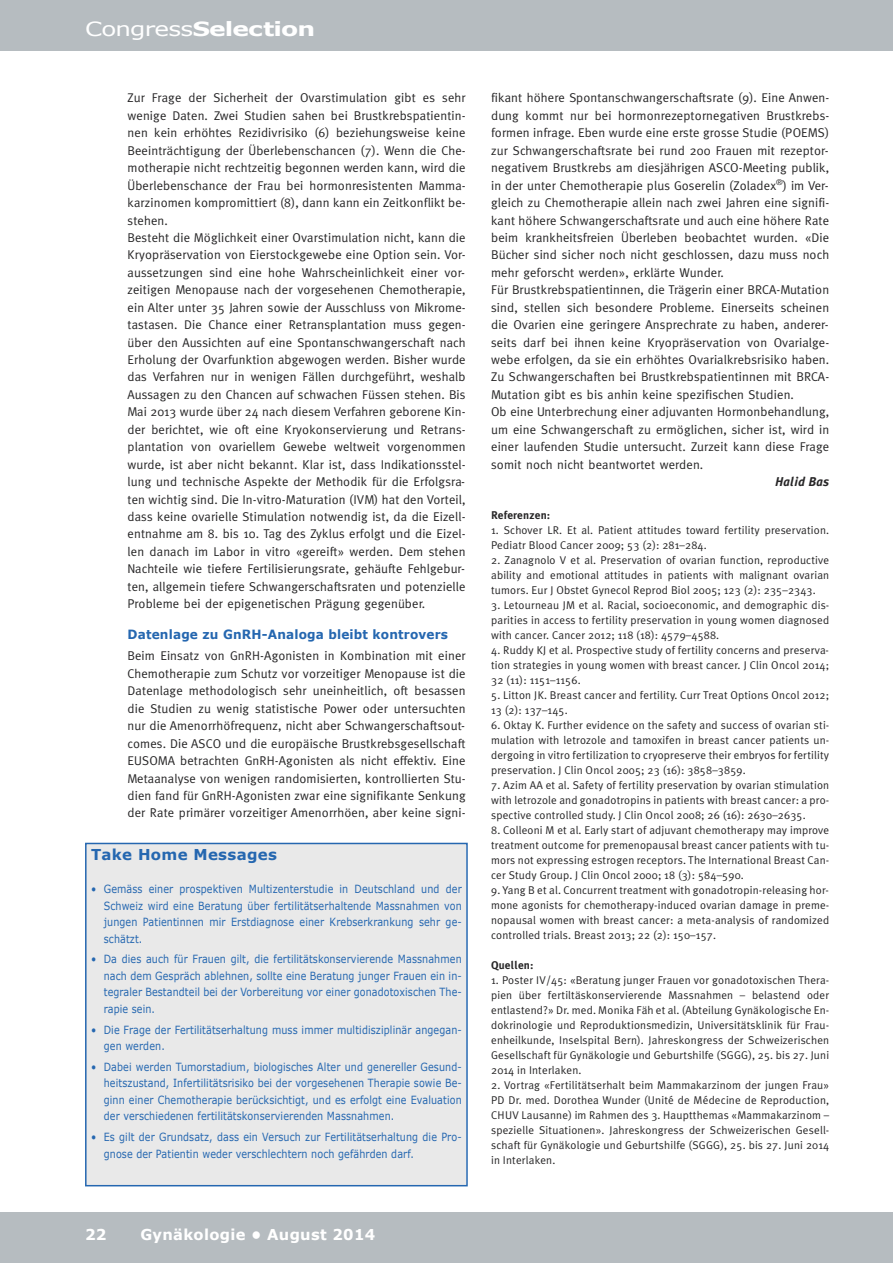
<style>
.page{position:relative;width:893px;height:1263px;background:#fff}
.page>*{position:absolute;margin:0;border:0;box-sizing:border-box;transform-origin:0 0}
.t1{font:700 19.5px "Verdana";letter-spacing:-.035em;color:#fff;scale:1.28 1}
.t2{font:700 15px "Verdana";letter-spacing:.02em;color:#fff}
.t3{font:700 15px "Verdana";letter-spacing:.02em;color:#2567b0}
.t4{font:12.75px/17.4px "Meta Plus";letter-spacing:.01em;color:#272627}
.t5{font:700 12.75px "Verdana";letter-spacing:.015em;color:#2567b0;scale:.95 1}
.t6{font:italic 700 12.75px "Meta Plus";letter-spacing:.015em;color:#272627}
.t7{font:11.25px/15px "Meta Plus Normal";letter-spacing:.015em;color:#272627;text-align:justify}
.t8{font:11.25px/16.5px "Verdana";letter-spacing:.015em;color:#2567b0;text-align:justify;scale:.85 1}
.t9{font:700 11.25px "Meta Plus";letter-spacing:.015em;color:#272627}
.s1{font-weight:400}
</style>
<div class="page">
<div style="left:0;top:0;width:893px;height:51px;background:#b6bcc0"></div>
<div style="left:0;top:1212px;width:893px;height:51px;background:#b6bcc0"></div>
<div style="left:87px;top:844px;width:379px;height:341px;background:#e9e9e9"></div>
<div style="left:85px;top:843px;width:383px;height:343px;border:2px solid #2567b0"></div>
<h1 class="t1" style="left:85px;top:17px;width:181px"><span class="s1">Congress</span>Selection</h1>
<p class="t4" style="left:128px;top:89px;width:340px">Zur Frage der Sicherheit der Ovarstimulation gibt es sehr wenige Daten. Zwei Studien sahen bei Brustkrebspatientin&shy;nen kein erhöhtes Rezidivrisiko (6) beziehungsweise keine Beeinträchtigung der Überlebenschancen (7). Wenn die Che&shy;motherapie nicht rechtzeitig begonnen werden kann, wird die Überlebenschance der Frau bei hormonresistenten Mamma&shy;karzinomen kompromittiert (8), dann kann ein Zeitkonflikt be&shy;stehen.<br>Besteht die Möglichkeit einer Ovarstimulation nicht, kann die Kryopräservation von Eierstockgewebe eine Option sein. Vor&shy;aussetzungen sind eine hohe Wahrscheinlichkeit einer vor&shy;zeitigen Menopause nach der vorgesehenen Chemotherapie, ein Alter unter 35 Jahren sowie der Ausschluss von Mikrome&shy;tastasen. Die Chance einer Retransplantation muss gegen&shy;über den Aussichten auf eine Spontanschwangerschaft nach Erholung der Ovarfunktion abgewogen werden. Bisher wurde das Verfahren nur in wenigen Fällen durchgeführt, weshalb Aussagen zu den Chancen auf schwachen Füssen stehen. Bis Mai 2013 wurde über 24 nach diesem Verfahren geborene Kin&shy;der berichtet, wie oft eine Kryokonservierung und Retrans&shy;plantation von ovariellem Gewebe weltweit vorgenommen wurde, ist aber nicht bekannt. Klar ist, dass Indikationsstel&shy;lung und technische Aspekte der Methodik für die Erfolgsra&shy;ten wichtig sind. Die In-vitro-Maturation (IVM) hat den Vorteil, dass keine ovarielle Stimulation notwendig ist, da die Eizell&shy;entnahme am 8. bis 10. Tag des Zyklus erfolgt und die Eizel&shy;len danach im Labor in vitro «gereift» werden. Dem stehen Nachteile wie tiefere Fertilisierungsrate, gehäufte Fehlgebur&shy;ten, allgemein tiefere Schwangerschaftsraten und potenzielle Probleme bei der epigenetischen Prägung gegenüber.</p>
<p class="t5" style="left:128px;top:626px;width:339px">Datenlage zu GnRH-Analoga bleibt kontrovers</p>
<p class="t4" style="left:128px;top:647px;width:340px;text-align:justify">Beim Einsatz von GnRH-Agonisten in Kombination mit einer Chemotherapie zum Schutz vor vorzeitiger Menopause ist die Datenlage methodologisch sehr uneinheitlich, oft besassen die Studien zu wenig statistische Power oder untersuchten nur die Amenorrhöfrequenz, nicht aber Schwangerschaftsout&shy;comes. Die ASCO und die europäische Brustkrebsgesellschaft EUSOMA betrachten GnRH-Agonisten als nicht effektiv. Eine Metaanalyse von wenigen randomisierten, kontrollierten Stu&shy;dien fand für GnRH-Agonisten zwar eine signifikante Senkung der Rate primärer vorzeitiger Amenorrhöen, aber keine signi-</p>
<p class="t3" style="left:91px;top:845px;width:187px">Take Home Messages</p>
<p class="t8" style="left:104px;top:880px;width:423px;text-indent:-13px">• Gemäss einer prospektiven Multizenterstudie in Deutschland und der Schweiz wird eine Beratung über fertilitätserhaltende Massnahmen von jungen Patientinnen mir Erstdiagnose einer Krebserkrankung sehr ge&shy;schätzt.</p>
<p class="t8" style="left:104px;top:951px;width:423px;text-indent:-13px">• Da dies auch für Frauen gilt, die fertilitätskonservierende Massnahmen nach dem Gespräch ablehnen, sollte eine Beratung junger Frauen ein in&shy;tegraler Bestandteil bei der Vorbereitung vor einer gonadotoxischen The&shy;rapie sein.</p>
<p class="t8" style="left:104px;top:1021px;width:423px;text-indent:-13px">• Die Frage der Fertilitätserhaltung muss immer multidisziplinär angegan&shy;gen werden.</p>
<p class="t8" style="left:104px;top:1058px;width:423px;text-indent:-13px">• Dabei werden Tumorstadium, biologisches Alter und genereller Gesund&shy;heitszustand, Infertilitätsrisiko bei der vorgesehenen Therapie sowie Be&shy;ginn einer Chemotherapie berücksichtigt, und es erfolgt eine Evaluation der verschiedenen fertilitätskonservierenden Massnahmen.</p>
<p class="t8" style="left:104px;top:1128px;width:423px;text-indent:-13px">• Es gilt der Grundsatz, dass ein Versuch zur Fertilitätserhaltung die Pro&shy;gnose der Patientin weder verschlechtern noch gefährden darf.</p>
<p class="t4" style="left:491px;top:89px;width:340px">fikant höhere Spontanschwangerschaftsrate (9). Eine Anwen&shy;dung kommt nur bei hormonrezeptornegativen Brustkrebs&shy;formen infrage. Eben wurde eine erste grosse Studie (POEMS) zur Schwangerschaftsrate bei rund 200 Frauen mit rezeptor&shy;negativem Brustkrebs am diesjährigen ASCO-Meeting publik, in der unter Chemotherapie plus Goserelin (Zoladex<sup>®</sup>) im Ver&shy;gleich zu Chemotherapie allein nach zwei Jahren eine signifi&shy;kant höhere Schwangerschaftsrate und auch eine höhere Rate beim krankheitsfreien Überleben beobachtet wurden. «Die Bücher sind sicher noch nicht geschlossen, dazu muss noch mehr geforscht werden», erklärte Wunder.<br>Für Brustkrebspatientinnen, die Trägerin einer BRCA-Mutation sind, stellen sich besondere Probleme. Einerseits scheinen die Ovarien eine geringere Ansprechrate zu haben, anderer&shy;seits darf bei ihnen keine Kryopräservation von Ovarialge&shy;webe erfolgen, da sie ein erhöhtes Ovarialkrebsrisiko haben.<br>Zu Schwangerschaften bei Brustkrebspatientinnen mit BRCA-Mutation gibt es bis anhin keine spezifischen Studien.<br>Ob eine Unterbrechung einer adjuvanten Hormonbehandlung, um eine Schwangerschaft zu ermöglichen, sicher ist, wird in einer laufenden Studie untersucht. Zurzeit kann diese Frage somit noch nicht beantwortet werden.</p>
<p class="t6" style="left:775px;top:474px;width:56px">Halid Bas</p>
<p class="t9" style="left:491px;top:508px;width:61px">Referenzen:</p>
<p class="t7" style="left:491px;top:522px;width:340px">1. Schover LR. Et al. Patient attitudes toward fertility preservation.<br>Pediatr Blood Cancer 2009; 53 (2): 281–284.</p>
<p class="t7" style="left:491px;top:552px;width:340px">2. Zanagnolo V et al. Preservation of ovarian function, reproductive ability and emotional attitudes in patients with malignant ovarian tumors. Eur J Obstet Gynecol Reprod Biol 2005; 123 (2): 235–2343.</p>
<p class="t7" style="left:491px;top:597px;width:340px">3. Letourneau JM et al. Racial, socioeconomic, and demographic dis&shy;parities in access to fertility preservation in young women diagnosed with cancer. Cancer 2012; 118 (18): 4579–4588.</p>
<p class="t7" style="left:491px;top:642px;width:340px">4. Ruddy KJ et al. Prospective study of fertility concerns and preserva&shy;tion strategies in young women with breast cancer. J Clin Oncol 2014; 32 (11): 1151–1156.</p>
<p class="t7" style="left:491px;top:687px;width:340px">5. Litton JK. Breast cancer and fertility. Curr Treat Options Oncol 2012;<br>13 (2): 137–145.</p>
<p class="t7" style="left:491px;top:717px;width:340px">6. Oktay K. Further evidence on the safety and success of ovarian sti&shy;mulation with letrozole and tamoxifen in breast cancer patients un&shy;dergoing in vitro fertilization to cryopreserve their embryos for fertility preservation. J Clin Oncol 2005; 23 (16): 3858–3859.</p>
<p class="t7" style="left:491px;top:777px;width:340px">7. Azim AA et al. Safety of fertility preservation by ovarian stimulation with letrozole and gonadotropins in patients with breast cancer: a pro&shy;spective controlled study. J Clin Oncol 2008; 26 (16): 2630–2635.</p>
<p class="t7" style="left:491px;top:822px;width:340px">8. Colleoni M et al. Early start of adjuvant chemotherapy may improve treatment outcome for premenopausal breast cancer patients with tu&shy;mors not expressing estrogen receptors. The International Breast Can&shy;cer Study Group. J Clin Oncol 2000; 18 (3): 584–590.</p>
<p class="t7" style="left:491px;top:882px;width:340px">9. Yang B et al. Concurrent treatment with gonadotropin-releasing hor&shy;mone agonists for chemotherapy-induced ovarian damage in preme&shy;nopausal women with breast cancer: a meta-analysis of randomized controlled trials. Breast 2013; 22 (2): 150–157.</p>
<p class="t9" style="left:491px;top:958px;width:44px">Quellen:</p>
<p class="t7" style="left:491px;top:972px;width:340px">1. Poster IV/45: «Beratung junger Frauen vor gonadotoxischen Thera&shy;pien über fertiltäskonservierende Massnahmen – belastend oder entlastend?» Dr. med. Monika Fäh et al. (Abteilung Gynäkologische En&shy;dokrinologie und Reproduktionsmedizin, Universitätsklinik für Frau&shy;enheilkunde, Inselspital Bern). Jahreskongress der Schweizerischen Gesellschaft für Gynäkologie und Geburtshilfe (SGGG), 25. bis 27. Juni 2014 in Interlaken.</p>
<p class="t7" style="left:491px;top:1077px;width:340px">2. Vortrag «Fertilitätserhalt beim Mammakarzinom der jungen Frau» PD Dr. med. Dorothea Wunder (Unité de Médecine de Reproduction, CHUV Lausanne) im Rahmen des 3. Hauptthemas «Mammakarzinom – spezielle Situationen». Jahreskongress der Schweizerischen Gesell&shy;schaft für Gynäkologie und Geburtshilfe (SGGG), 25. bis 27. Juni 2014 in Interlaken.</p>
<p class="t2" style="left:85px;top:1225px;width:23px">22</p>
<p class="t2" style="left:140px;top:1225px;width:236px">Gynäkologie • August 2014</p>
</div>
